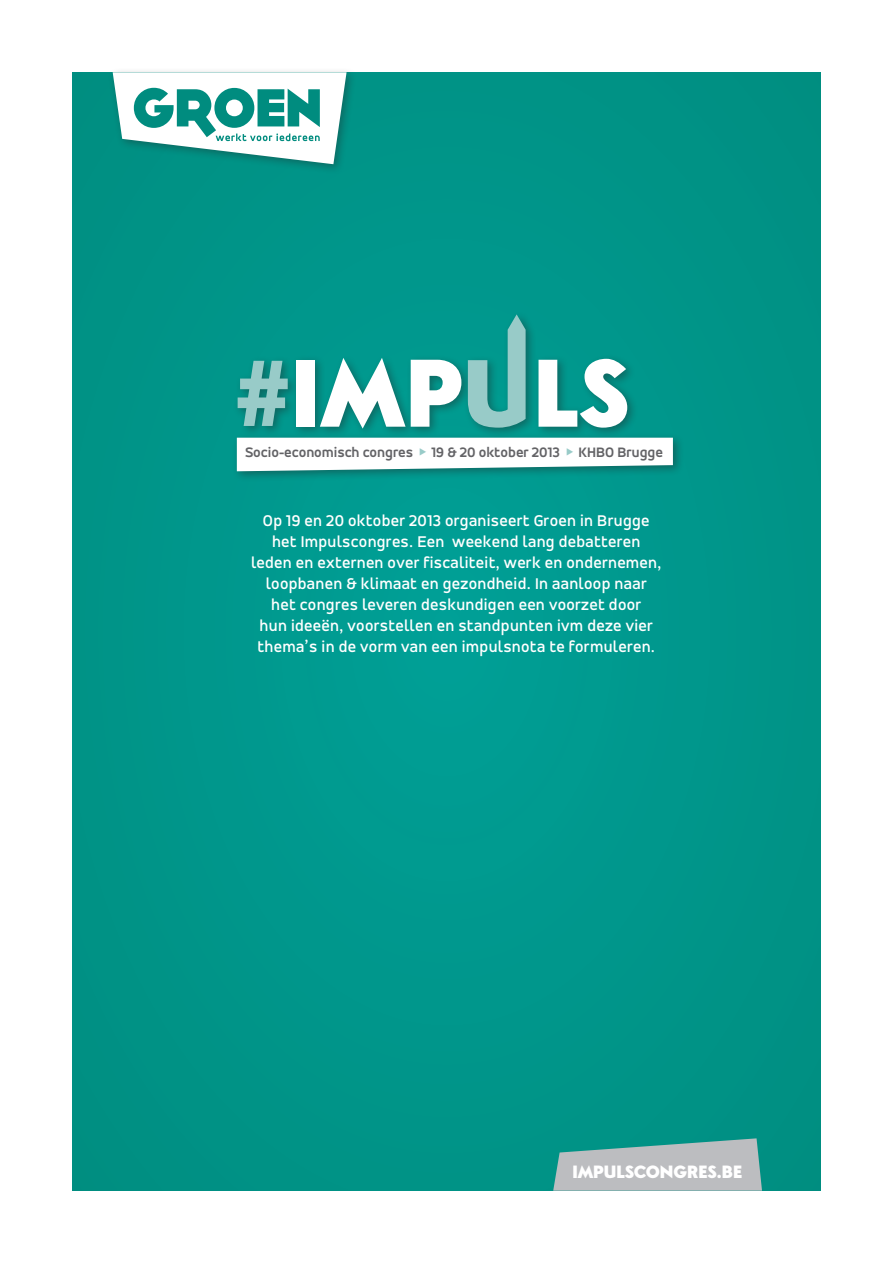
<style>
.page{position:relative;width:893px;height:1263px;background:#fff}
.page>*{position:absolute;margin:0;border:0;box-sizing:border-box;transform-origin:0 0}
.t1{font:900 18.45px "Simplo";letter-spacing:-.02em;color:#fff}
.t2{font:500 16.5px/21px "Accord";letter-spacing:.02em;color:#fff;text-align:center}
.t3{font:700 14.55px "Accord Alt";color:#636366}
</style>
<div class="page">
<div style="left:72px;top:72px;width:749px;height:1119px;background:#009589"></div>
<div style="left:108px;top:67px;width:249px;height:108px;background:#231f20;opacity:.35"></div>
<svg style="left:113px;top:72px;width:234px;height:92px"></svg>
<svg style="left:553px;top:1138px;width:209px;height:53px"></svg>
<div style="left:232px;top:310px;width:452px;height:172px;background:#231f20;opacity:.4"></div>
<div style="left:296px;top:360px;width:19px;height:67px;background:#fff"></div>
<svg style="left:320px;top:358px;width:141px;height:71px"></svg>
<svg style="left:538px;top:359px;width:89px;height:69px"></svg>
<svg style="left:468px;top:314px;width:58px;height:114px"></svg>
<svg style="left:238px;top:361px;width:50px;height:65px"></svg>
<svg style="left:237px;top:438px;width:436px;height:33px;background:#eaf3f3"></svg>
<p class="t3" style="left:245px;top:444px;width:170px">Socio-economisch congres</p>
<p class="t3" style="left:431px;top:444px;width:130px">19 &amp; 20 oktober 2013</p>
<p class="t3" style="left:578px;top:444px;width:86px">KHBO Brugge</p>
<p class="t2" style="left:251px;top:510px;width:412px">Op 19 en 20 oktober 2013 organiseert Groen in Brugge het Impulscongres. Een weekend lang debatteren leden en externen over fiscaliteit, werk en ondernemen, loopbanen &amp; klimaat en gezondheid. In aanloop naar<br>het congres leveren deskundigen een voorzet door<br>hun ideeën, voorstellen en standpunten ivm deze vier thema’s in de vorm van een impulsnota te formuleren.</p>
<p class="t1" style="left:572px;top:1160px;width:172px">IMPULSCONGRES.BE</p>
</div>
